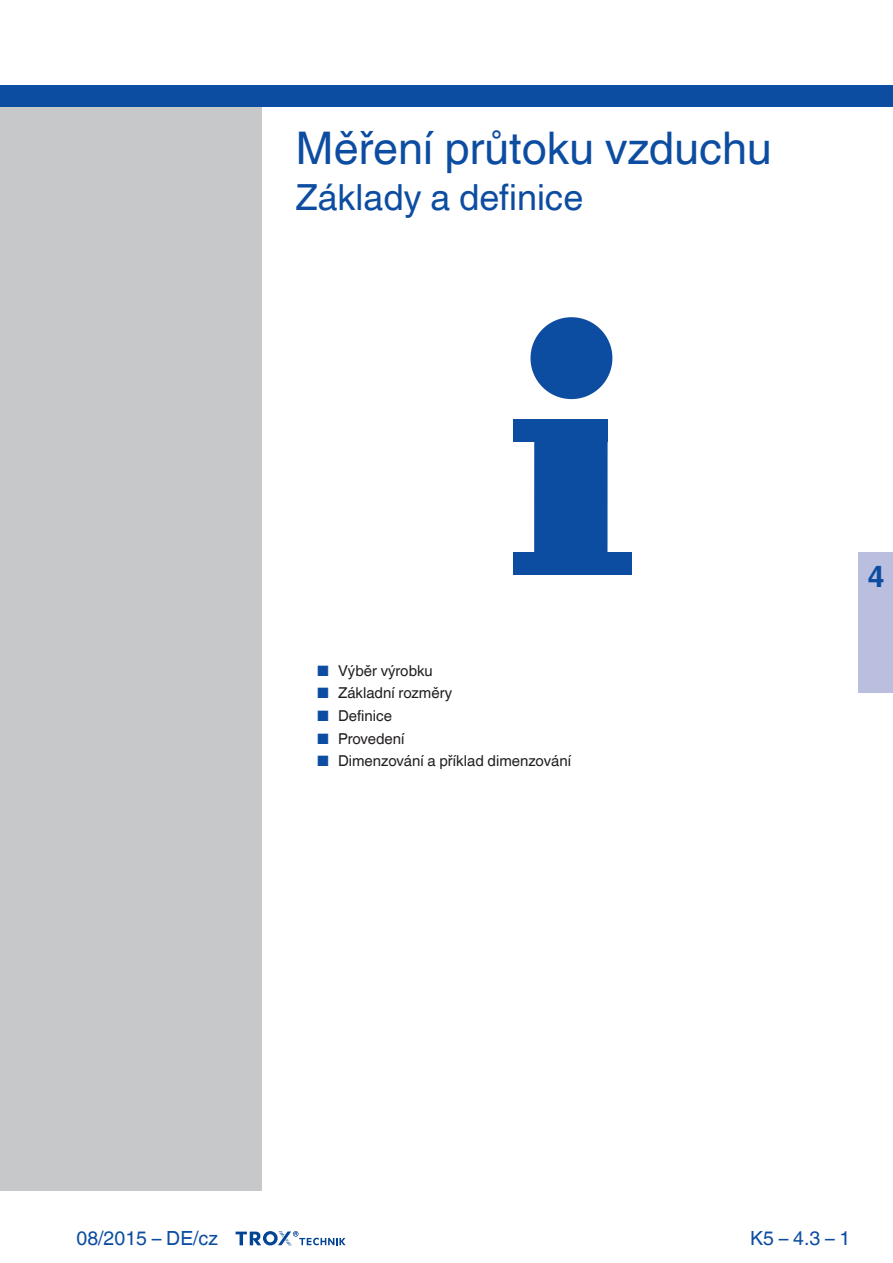
<style>
.page{position:relative;width:893px;height:1263px;background:#fff}
.page>*{position:absolute;margin:0;border:0;box-sizing:border-box;transform-origin:0 0}
.t1{font:45px "TROX Helvetica";color:#0d4da1}
.t2{font:36px "TROX Helvetica";color:#0d4da1}
.t3{font:700 30px "TROX Helvetica";color:#0d4da1}
.t4{font:19.5px "TROX Helvetica";color:#0d4da1}
.t5{font:15px "TROX Helvetica";color:#231f20}
.s1{color:#0d4da1}
</style>
<div class="page">
<div style="left:0;top:106px;width:261px;height:1084px;background:#c7c8ca"></div>
<div style="left:0;top:85px;width:893px;height:21px;background:#0d4da1"></div>
<svg style="left:236px;top:1231px;width:110px;height:15px"></svg>
<div style="left:534px;top:442px;width:74px;height:110px;background:#0d4da1"></div>
<div style="left:513px;top:419px;width:95px;height:23px;background:#0d4da1"></div>
<div style="left:530px;top:317px;width:82px;height:82px;background:#0d4da1;border-radius:50%"></div>
<div style="left:513px;top:552px;width:118px;height:23px;background:#0d4da1"></div>
<div style="left:859px;top:553px;width:34px;height:140px;background:#babfe0"></div>
<h1 class="t1" style="left:296px;top:122px;width:478px">Měření průtoku vzduchu</h1>
<h2 class="t2" style="left:296px;top:176px;width:289px">Základy a definice</h2>
<p class="t5" style="left:317px;top:662px;width:118px"><span class="s1">■</span> Výběr výrobku</p>
<p class="t5" style="left:317px;top:684px;width:137px"><span class="s1">■</span> Základní rozměry</p>
<p class="t5" style="left:317px;top:707px;width:77px"><span class="s1">■</span> Definice</p>
<p class="t5" style="left:317px;top:730px;width:89px"><span class="s1">■</span> Provedení</p>
<p class="t5" style="left:317px;top:752px;width:256px"><span class="s1">■</span> Dimenzování a příklad dimenzování</p>
<h3 class="t3" style="left:867px;top:559px;width:19px">4</h3>
<h3 class="t4" style="left:77px;top:1227px;width:143px">08/2015 – DE/cz</h3>
<h3 class="t4" style="left:750px;top:1227px;width:102px">K5 – 4.3 – 1</h3>
</div>
